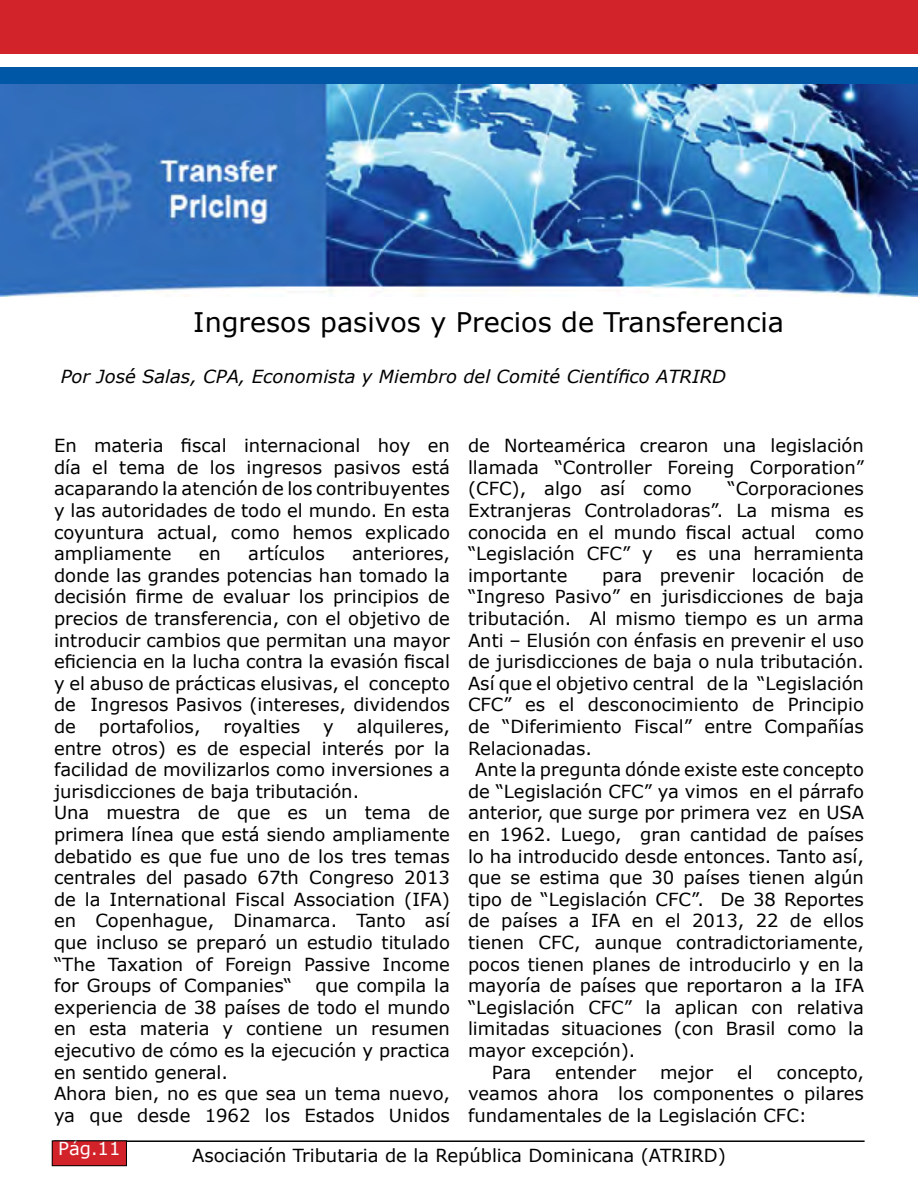
<style>
.page{position:relative;width:918px;height:1188px;background:#fff}
.page>*{position:absolute;margin:0;border:0;box-sizing:border-box;transform-origin:0 0}
.t1{font:27px "Verdana";color:#000}
.t2{font:18px/21.6px "Verdana";color:#000;text-align:justify}
.t3{font:italic 18px "Verdana";color:#000}
.t4{font:18px "Verdana";color:#fff}
</style>
<div class="page">
<div style="left:0;top:0;width:918px;height:54px;background:#d2232a"></div>
<div style="left:0;top:67px;width:918px;height:17px;background:#0057a6"></div>
<hr style="left:53px;top:1140px;width:812px;height:2px;background:#000">
<img style="left:0;top:84px;width:918px;height:213px">
<div style="left:52px;top:1141px;width:74px;height:25px;background:#d2232a"></div>
<div style="left:52px;top:1140px;width:75px;height:26px;border:1px solid #000"></div>
<h1 class="t1" style="left:193px;top:303px;width:592px">Ingresos pasivos y Precios de Transferencia</h1>
<p class="t3" style="left:61px;top:364px;width:667px">Por José Salas, CPA, Economista y Miembro del Comité Científico ATRIRD</p>
<p class="t2" style="left:54px;top:435px;width:398px">En materia fiscal internacional hoy en día el tema de los ingresos pasivos está acaparando la atención de los contribuyentes y las autoridades de todo el mundo. En esta coyuntura actual, como hemos explicado ampliamente</p>
<p class="t2" style="left:199px;top:543px;width:24px">en</p>
<p class="t2" style="left:248px;top:543px;width:78px">artículos</p>
<p class="t2" style="left:54px;top:543px;width:398px;text-indent:298px">anteriores, donde las grandes potencias han tomado la decisión firme de evaluar los principios de precios de transferencia, con el objetivo de introducir cambios que permitan una mayor eficiencia en la lucha contra la evasión fiscal y el abuso de prácticas elusivas, el concepto de Ingresos Pasivos (intereses, dividendos de</p>
<p class="t2" style="left:99px;top:716px;width:103px">portafolios,</p>
<p class="t2" style="left:224px;top:716px;width:78px">royalties</p>
<p class="t2" style="left:323px;top:716px;width:12px">y</p>
<p class="t2" style="left:54px;top:716px;width:398px;text-align:left;text-indent:303px">alquileres, entre otros) es de especial interés por la facilidad de movilizarlos como inversiones a jurisdicciones de baja tributación.<br>Una muestra de que es un tema de primera línea que está siendo ampliamente debatido es que fue uno de los tres temas centrales del pasado 67th Congreso 2013 de la International Fiscal Association (IFA) en Copenhague, Dinamarca. Tanto así que incluso se preparó un estudio titulado “The Taxation of Foreign Passive Income for Groups of Companies“</p>
<p class="t2" style="left:54px;top:975px;width:398px;text-align:left;text-indent:262px">que compila la experiencia de 38 países de todo el mundo en esta materia y contiene un resumen ejecutivo de cómo es la ejecución y practica en sentido general.<br>Ahora bien, no es que sea un tema nuevo, ya que desde 1962 los Estados Unidos</p>
<p class="t2" style="left:468px;top:435px;width:398px">de Norteamérica crearon una legislación llamada “Controller Foreing Corporation” (CFC), algo así como</p>
<p class="t2" style="left:468px;top:478px;width:397px;text-indent:260px">“Corporaciones Extranjeras Controladoras”. La misma es conocida en el mundo fiscal actual como “Legislación CFC” y</p>
<p class="t2" style="left:676px;top:543px;width:189px">es una herramienta</p>
<p class="t2" style="left:468px;top:564px;width:101px">importante</p>
<p class="t2" style="left:602px;top:564px;width:263px">para prevenir locación de</p>
<p class="t2" style="left:468px;top:586px;width:398px">“Ingreso Pasivo” en jurisdicciones de baja</p>
<p class="t2" style="left:468px;top:608px;width:398px">tributación. Al mismo tiempo es un arma</p>
<p class="t2" style="left:468px;top:629px;width:398px">Anti – Elusión con énfasis en prevenir el uso</p>
<p class="t2" style="left:468px;top:651px;width:397px">de jurisdicciones de baja o nula tributación.</p>
<p class="t2" style="left:468px;top:672px;width:397px">Así que el objetivo central de la “Legislación</p>
<p class="t2" style="left:468px;top:694px;width:397px">CFC” es el desconocimiento de Principio</p>
<p class="t2" style="left:468px;top:716px;width:398px">de “Diferimiento Fiscal” entre Compañías</p>
<p class="t2" style="left:468px;top:737px;width:125px">Relacionadas.</p>
<p class="t2" style="left:475px;top:759px;width:390px">Ante la pregunta dónde existe este concepto</p>
<p class="t2" style="left:468px;top:780px;width:397px">de “Legislación CFC” ya vimos en el párrafo</p>
<p class="t2" style="left:468px;top:802px;width:397px">anterior, que surge por primera vez en USA</p>
<p class="t2" style="left:468px;top:824px;width:398px">en 1962. Luego, gran cantidad de países</p>
<p class="t2" style="left:468px;top:845px;width:397px">lo ha introducido desde entonces. Tanto así,</p>
<p class="t2" style="left:468px;top:867px;width:397px">que se estima que 30 países tienen algún</p>
<p class="t2" style="left:468px;top:888px;width:398px">tipo de “Legislación CFC”. De 38 Reportes</p>
<p class="t2" style="left:468px;top:910px;width:397px">de países a IFA en el 2013, 22 de ellos</p>
<p class="t2" style="left:468px;top:932px;width:398px">tienen CFC, aunque contradictoriamente,</p>
<p class="t2" style="left:468px;top:953px;width:397px">pocos tienen planes de introducirlo y en la</p>
<p class="t2" style="left:468px;top:975px;width:398px">mayoría de países que reportaron a la IFA</p>
<p class="t2" style="left:468px;top:996px;width:398px">“Legislación CFC” la aplican con relativa</p>
<p class="t2" style="left:468px;top:1018px;width:397px">limitadas situaciones (con Brasil como la</p>
<p class="t2" style="left:468px;top:1040px;width:169px">mayor excepción).</p>
<p class="t2" style="left:492px;top:1061px;width:41px">Para</p>
<p class="t2" style="left:555px;top:1061px;width:82px">entender</p>
<p class="t2" style="left:660px;top:1061px;width:55px">mejor</p>
<p class="t2" style="left:737px;top:1061px;width:17px">el</p>
<p class="t2" style="left:468px;top:1061px;width:398px;text-indent:309px">concepto, veamos ahora los componentes o pilares fundamentales de la Legislación CFC:</p>
<p class="t4" style="left:58px;top:1136px;width:64px">Pág.11</p>
<p class="t2" style="left:192px;top:1144px;width:535px">Asociación Tributaria de la República Dominicana (ATRIRD)</p>
</div>
